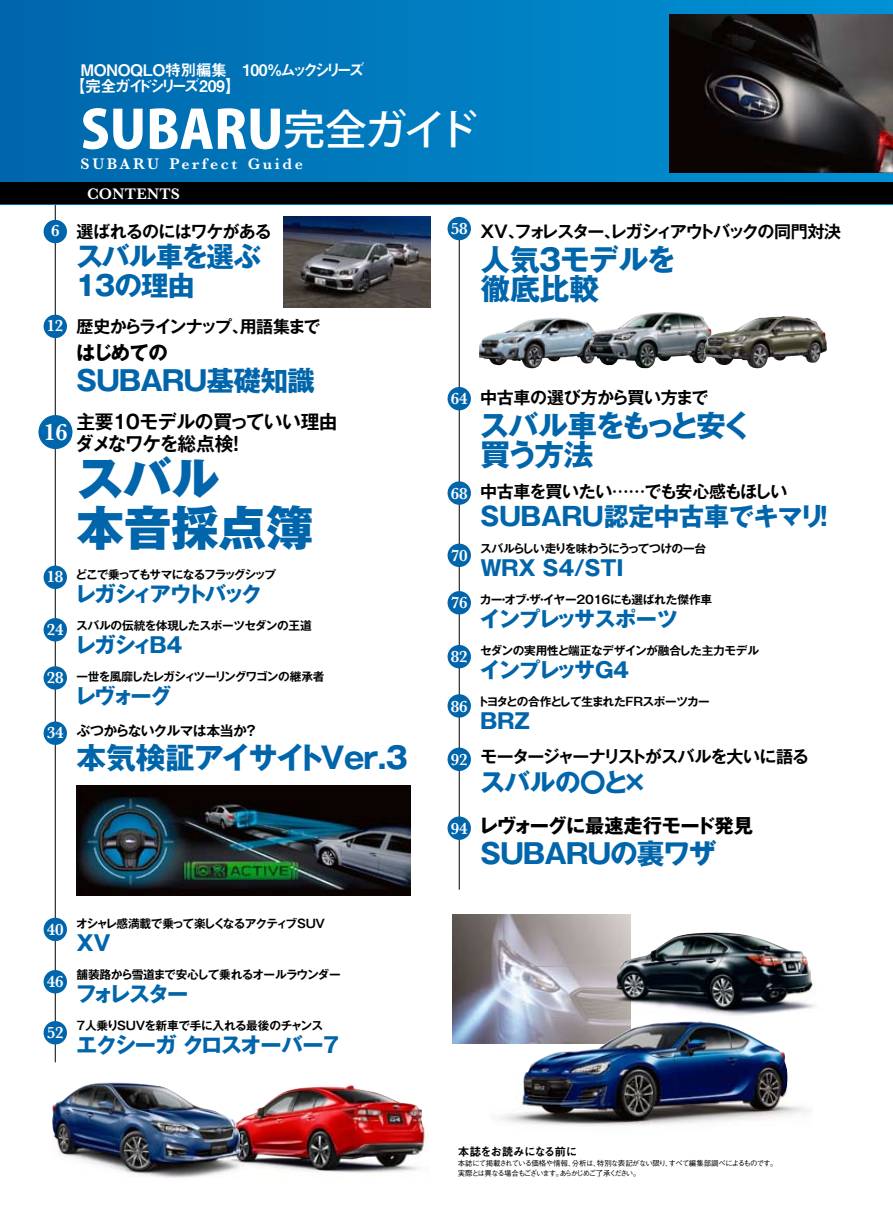
<style>
.page{position:relative;width:893px;height:1212px;background:#fff}
.page>*{position:absolute;margin:0;border:0;box-sizing:border-box;transform-origin:0 0}
.t1{font:800 52.05px "Koz Go Pro";color:#fff}
.t2{font:800 47.85px/48.9px "Gothic MB101 Pro";letter-spacing:-.01em;color:#0065aa}
.t3{font:700 29.7px/29.7px "Gothic MB101 Pro";letter-spacing:-.035em;color:#0065aa}
.t4{font:700 29.7px/29.7px "Gothic MB101 Pro";letter-spacing:-.095em;color:#0065aa}
.t5{font:700 27.6px/29.7px "Gothic MB101 Pro";letter-spacing:-.04em;color:#0065aa}
.t6{font:700 25.5px "Gothic MB101 Pro";letter-spacing:-.02em;color:#0065aa}
.t7{font:600 24.45px "Baskerville";color:#fff}
.t8{font:700 21.3px "Gothic MB101 Pro";letter-spacing:-.075em;color:#0065aa}
.t9{font:700 21.3px "Gothic MB101 Pro";letter-spacing:-.055em;color:#0065aa}
.t10{font:700 21.3px "Gothic MB101 Pro";letter-spacing:-.135em;color:#0065aa}
.t11{font:700 21.3px "Gothic MB101 Pro";letter-spacing:-.05em;color:#0065aa}
.t12{font:700 19.35px "Gothic MB101 Pro";letter-spacing:-.03em;color:#000}
.t13{font:700 19.2px/21.3px "Gothic MB101 Pro De";letter-spacing:-.03em;color:#000}
.t14{font:700 16.95px "Gothic MB101 Pro De";letter-spacing:-.06em;color:#000}
.t15{font:600 16.95px "Baskerville";letter-spacing:-.015em;color:#fff}
.t16{font:700 16.95px "Gothic MB101 Pro De";letter-spacing:-.08em;color:#000}
.t17{font:700 16.95px "Gothic MB101 Pro De";letter-spacing:-.085em;color:#000}
.t18{font:700 16.95px "Gothic MB101 Pro De";letter-spacing:-.02em;color:#000}
.t19{font:15.9px/15.9px "Midashi Go Pro MB31";letter-spacing:-.04em;color:#fff}
.t20{font:600 15.9px "Baskerville";letter-spacing:.16em;color:#fff}
.t21{font:600 15.9px "Baskerville";letter-spacing:.015em;color:#fff}
.t22{font:15.9px "Midashi Go Pro MB31";letter-spacing:-.29em;color:#fff}
.t23{font:700 13.8px "Gothic MB101 Pro De";letter-spacing:-.045em;color:#000}
.t24{font:700 11.7px "Gothic MB101 Pro De";letter-spacing:-.055em;color:#000}
.t25{font:700 11.7px "Gothic MB101 Pro De";letter-spacing:-.025em;color:#000}
.t26{font:700 11.7px "Gothic MB101 Pro De";letter-spacing:-.075em;color:#000}
.t27{font:700 11.7px "Gothic MB101 Pro De";letter-spacing:-.03em;color:#000}
.t28{font:700 11.7px "Gothic MB101 Pro De";letter-spacing:-.035em;color:#000}
.t29{font:700 11.7px "Gothic MB101 Pro De";letter-spacing:-.095em;color:#000}
.t30{font:700 11.7px "Gothic MB101 Pro De";letter-spacing:-.02em;color:#000}
.t31{font:11.7px "Midashi Go Pro MB31";letter-spacing:-.075em;color:#000}
.t32{font:500 7.5px/9.6px "Gothic BBB Pro";letter-spacing:-.13em;color:#000}
.t33{font:500 7.5px "Gothic BBB Pro";letter-spacing:-.075em;color:#000}
.t34{font:500 7.5px "Gothic BBB Pro";letter-spacing:-.105em;color:#000}
.s1{font-weight:500;font-size:41.7px}
</style>
<div class="page">
<img style="left:452px;top:914px;width:178px;height:129px">
<img style="left:499px;top:1071px;width:311px;height:55px">
<img style="left:523px;top:1021px;width:264px;height:99px">
<img style="left:303px;top:1113px;width:124px;height:60px">
<img style="left:251px;top:1086px;width:164px;height:84px">
<hr style="left:55px;top:0;width:1px;height:1062px;background:#000">
<hr style="left:459px;top:219px;width:1px;height:671px;background:#000">
<svg style="left:0;top:0;width:893px;height:183px;background:#0077b9"></svg>
<img style="left:670px;top:15px;width:223px;height:157px">
<div style="left:0;top:183px;width:893px;height:21px;background:#000"></div>
<div style="left:44px;top:220px;width:23px;height:23px;background:#0065aa;border-radius:50%"></div>
<div style="left:44px;top:315px;width:23px;height:23px;background:#0065aa;border-radius:50%"></div>
<div style="left:44px;top:566px;width:23px;height:23px;background:#0065aa;border-radius:50%"></div>
<div style="left:44px;top:618px;width:23px;height:23px;background:#0065aa;border-radius:50%"></div>
<div style="left:44px;top:721px;width:23px;height:24px;background:#0065aa;border-radius:50%"></div>
<div style="left:44px;top:918px;width:23px;height:23px;background:#0065aa;border-radius:50%"></div>
<div style="left:44px;top:970px;width:23px;height:23px;background:#0065aa;border-radius:50%"></div>
<div style="left:44px;top:1021px;width:23px;height:23px;background:#0065aa;border-radius:50%"></div>
<div style="left:448px;top:217px;width:23px;height:23px;background:#0065aa;border-radius:50%"></div>
<div style="left:448px;top:544px;width:23px;height:23px;background:#0065aa;border-radius:50%"></div>
<div style="left:448px;top:591px;width:23px;height:23px;background:#0065aa;border-radius:50%"></div>
<div style="left:448px;top:645px;width:23px;height:23px;background:#0065aa;border-radius:50%"></div>
<div style="left:448px;top:694px;width:23px;height:24px;background:#0065aa;border-radius:50%"></div>
<div style="left:448px;top:747px;width:23px;height:24px;background:#0065aa;border-radius:50%"></div>
<div style="left:448px;top:816px;width:23px;height:24px;background:#0065aa;border-radius:50%"></div>
<div style="left:448px;top:387px;width:23px;height:23px;background:#0065aa;border-radius:50%"></div>
<div style="left:448px;top:481px;width:23px;height:24px;background:#0065aa;border-radius:50%"></div>
<div style="left:38px;top:415px;width:34px;height:34px;background:#0065aa;border-radius:50%"></div>
<div style="left:44px;top:666px;width:23px;height:24px;background:#0065aa;border-radius:50%"></div>
<img style="left:77px;top:785px;width:333px;height:111px">
<img style="left:284px;top:217px;width:147px;height:90px">
<img style="left:479px;top:318px;width:110px;height:50px">
<img style="left:589px;top:312px;width:115px;height:56px">
<img style="left:704px;top:316px;width:123px;height:53px">
<img style="left:124px;top:1114px;width:127px;height:64px">
<img style="left:52px;top:1082px;width:188px;height:89px">
<img style="left:602px;top:955px;width:213px;height:71px">
<img style="left:617px;top:933px;width:111px;height:76px">
<h3 class="t15" style="left:51px;top:219px;width:10px">6</h3>
<h3 class="t15" style="left:47px;top:314px;width:18px">12</h3>
<h3 class="t7" style="left:44px;top:415px;width:25px">16</h3>
<h3 class="t15" style="left:47px;top:565px;width:18px">18</h3>
<h3 class="t15" style="left:47px;top:617px;width:18px">24</h3>
<h3 class="t15" style="left:47px;top:665px;width:18px">28</h3>
<h3 class="t15" style="left:47px;top:721px;width:18px">34</h3>
<h3 class="t22" style="left:280px;top:58px;width:86px">ムックシリーズ</h3>
<h3 class="t19" style="left:69px;top:61px;width:215px;text-indent:11px">MONOQLO特別編集　100％【完全ガイドシリーズ209【</h3>
<h1 class="t1" style="left:81px;top:96px;width:399px">SUBARU<span class="s1">完全ガイド</span></h1>
<h3 class="t20" style="left:81px;top:152px;width:80px">SUBARU</h3>
<h3 class="t20" style="left:170px;top:152px;width:69px">Perfect</h3>
<h3 class="t21" style="left:87px;top:183px;width:95px">CONTENTS</h3>
<h3 class="t20" style="left:248px;top:152px;width:57px">Guide</h3>
<h3 class="t14" style="left:76px;top:218px;width:197px">選ばれるのにはワケがある</h3>
<h3 class="t5" style="left:76px;top:238px;width:187px">スバル車を選ぶ<br>13の理由</h3>
<h3 class="t17" style="left:77px;top:312px;width:246px">歴史からラインナップ用語集まで</h3>
<h3 class="t14" style="left:232px;top:312px;width:19px">、</h3>
<h3 class="t12" style="left:76px;top:337px;width:93px">はじめての</h3>
<h3 class="t5" style="left:76px;top:362px;width:240px">SUBARU基礎知識</h3>
<h3 class="t13" style="left:75px;top:409px;width:264px">主要10モデルの買っていい理由ダメなワケを総点検!</h3>
<h2 class="t2" style="left:76px;top:449px;width:239px">スバル<br>本音採点簿</h2>
<p class="t29" style="left:75px;top:565px;width:202px">どこで乗ってもサマになるフラッグシップ</p>
<h3 class="t10" style="left:75px;top:576px;width:189px">レガシィアウトバック</h3>
<p class="t28" style="left:76px;top:616px;width:237px">スバルの伝統を体現したスポーツセダンの王道</p>
<h3 class="t8" style="left:75px;top:628px;width:109px">レガシィB4</h3>
<p class="t24" style="left:76px;top:667px;width:250px">一世を風靡したレガシィツーリングワゴンの継承者</p>
<h3 class="t8" style="left:75px;top:679px;width:98px">レヴォーグ</h3>
<p class="t23" style="left:244px;top:719px;width:15px">?</p>
<p class="t23" style="left:76px;top:719px;width:172px">ぶつからないクルマは本当か</p>
<h3 class="t3" style="left:76px;top:739px;width:333px">本気検証アイサイトVer.3</h3>
<h3 class="t15" style="left:451px;top:217px;width:18px">58</h3>
<h3 class="t16" style="left:480px;top:218px;width:362px">XV フォレスターレガシィアウトバックの同門対決</h3>
<h3 class="t14" style="left:508px;top:218px;width:19px">、</h3>
<h3 class="t14" style="left:604px;top:218px;width:19px">、</h3>
<h3 class="t3" style="left:560px;top:241px;width:118px">モデルを</h3>
<h3 class="t3" style="left:480px;top:241px;width:120px">人気<br>徹底比較</h3>
<h3 class="t3" style="left:535px;top:241px;width:31px">３</h3>
<h3 class="t15" style="left:451px;top:387px;width:18px">64</h3>
<h3 class="t15" style="left:451px;top:481px;width:18px">68</h3>
<h3 class="t15" style="left:451px;top:543px;width:18px">70</h3>
<h3 class="t15" style="left:451px;top:591px;width:18px">76</h3>
<h3 class="t15" style="left:451px;top:645px;width:18px">82</h3>
<h3 class="t15" style="left:451px;top:694px;width:18px">86</h3>
<h3 class="t15" style="left:451px;top:747px;width:18px">92</h3>
<h3 class="t15" style="left:451px;top:816px;width:18px">94</h3>
<h3 class="t18" style="left:480px;top:383px;width:230px">中古車の選び方から買い方まで</h3>
<h3 class="t4" style="left:480px;top:407px;width:274px">スバル車をもっと安く買う方法</h3>
<h3 class="t14" style="left:480px;top:477px;width:309px">中古車を買いたい……でも安心感もほしい</h3>
<h3 class="t6" style="left:480px;top:495px;width:346px">SUBARU認定中古車でキマリ</h3>
<p class="t24" style="left:480px;top:538px;width:228px">スバルらしい走りを味わうにうってつけの一台</p>
<h3 class="t8" style="left:480px;top:550px;width:145px">WRX S4/STI</h3>
<p class="t30" style="left:522px;top:589px;width:191px">ザ・ イヤー2016にも選ばれた傑作車</p>
<h3 class="t6" style="left:811px;top:495px;width:27px">!</h3>
<p class="t24" style="left:480px;top:589px;width:48px">カーオブ</p>
<p class="t24" style="left:498px;top:589px;width:13px">・</p>
<h3 class="t11" style="left:480px;top:601px;width:200px">インプレッサスポーツ</h3>
<p class="t25" style="left:480px;top:640px;width:281px">セダンの実用性と端正なデザインが融合した主力モデル</p>
<h3 class="t8" style="left:480px;top:652px;width:151px">インプレッサG4</h3>
<p class="t24" style="left:478px;top:691px;width:234px">トヨタとの合作として生まれたFRスポーツカー</p>
<h3 class="t8" style="left:480px;top:703px;width:52px">BRZ</h3>
<h3 class="t14" style="left:480px;top:743px;width:331px">モータージャーナリストがスバルを大いに語る</h3>
<h3 class="t6" style="left:622px;top:761px;width:27px">×</h3>
<p class="t24" style="left:536px;top:589px;width:13px">・</p>
<h3 class="t6" style="left:480px;top:761px;width:150px">スバルの〇と</h3>
<h3 class="t12" style="left:479px;top:810px;width:276px">レヴォーグに最速走行モード発見</h3>
<h3 class="t5" style="left:480px;top:835px;width:238px">SUBARUの裏ワザ</h3>
<h3 class="t15" style="left:47px;top:918px;width:18px">40</h3>
<h3 class="t15" style="left:47px;top:970px;width:18px">46</h3>
<h3 class="t15" style="left:47px;top:1021px;width:18px">52</h3>
<p class="t26" style="left:76px;top:913px;width:251px">オシャレ感満載で乗って楽しくなるアクティブSUV</p>
<h3 class="t8" style="left:76px;top:925px;width:36px">XV</h3>
<p class="t24" style="left:77px;top:965px;width:266px">舗装路から雪道まで安心して乗れるオールラウンダー</p>
<h3 class="t8" style="left:75px;top:976px;width:114px">フォレスター</h3>
<p class="t27" style="left:76px;top:1016px;width:248px">7人乗りSUVを新車で手に入れる最後のチャンス</p>
<h3 class="t9" style="left:76px;top:1027px;width:265px">エクシーガクロスオーバー7</h3>
<p class="t31" style="left:458px;top:1142px;width:121px">本誌をお読みになる前に</p>
<p class="t33" style="left:572px;top:1157px;width:207px">分析は特別な表記がない限りすべて編集部調べによるものです。</p>
<p class="t34" style="left:665px;top:1157px;width:9px">、</p>
<p class="t32" style="left:458px;top:1158px;width:184px">本誌にて掲載されている価格や情報、<br>実際とは異なる場合もございますあらかじめご了承ください。</p>
<p class="t34" style="left:556px;top:1167px;width:9px">。</p>
<p class="t34" style="left:593px;top:1157px;width:9px">、</p>
</div>
